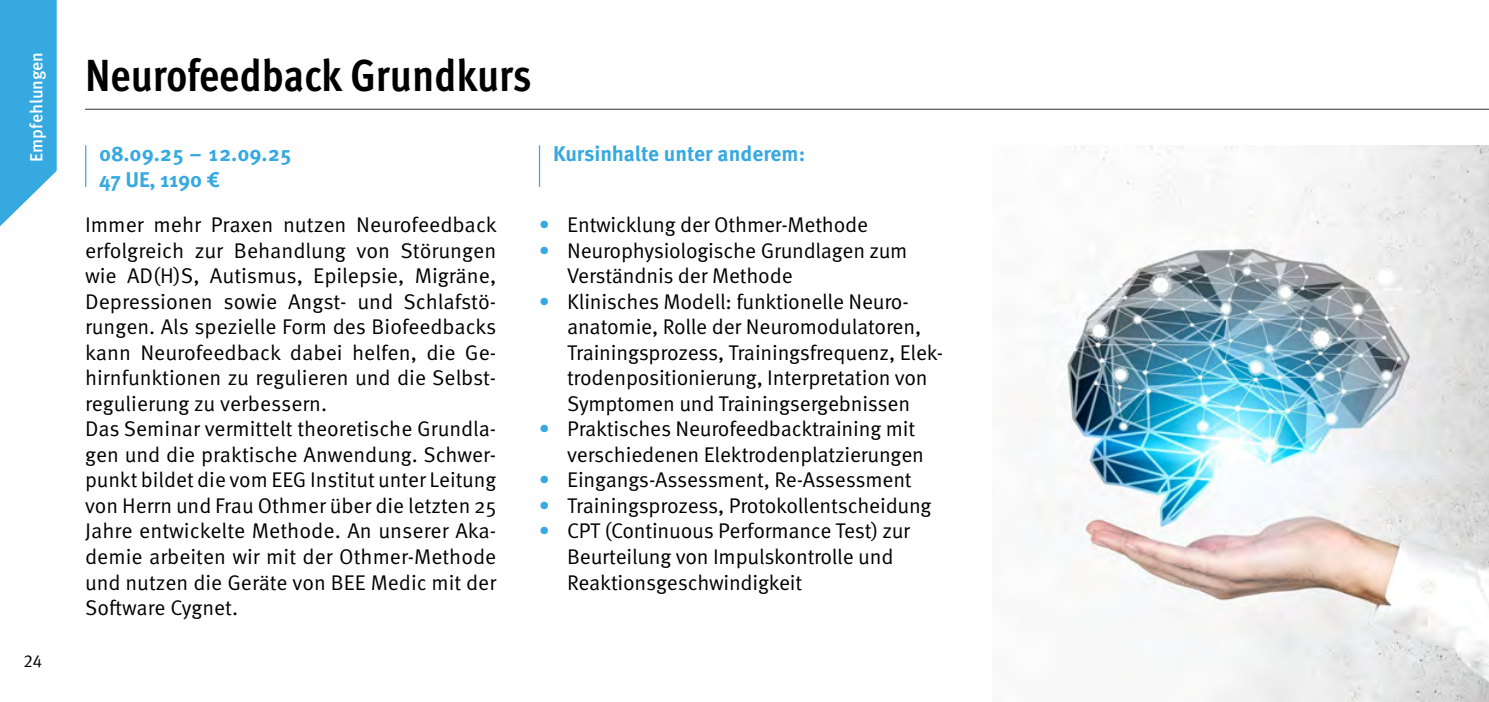
<style>
.page{position:relative;width:1489px;height:702px;background:#fff}
.page>*{position:absolute;margin:0;border:0;box-sizing:border-box;transform-origin:0 0}
.t1{font:700 condensed 45px "Meta OT";letter-spacing:-.005em;color:#000}
.t2{font:21.25px/25.5px "Meta OT Norm";letter-spacing:-.01em;color:#000}
.t3{font:700 21.25px "Meta OT";color:#36a9e1}
.t4{font:500 17.5px "Meta OT";color:#fff}
.t5{font:17.5px "Meta OT Norm";color:#000}
.s1{color:#36a9e1}
</style>
<div class="page">
<svg style="left:0;top:0;width:57px;height:226px;background:#4db3e4"></svg>
<img style="left:1035px;top:145px;width:453px;height:557px">
<hr style="left:539px;top:145px;width:1px;height:42px;background:#36a9e1">
<hr style="left:85px;top:145px;width:1px;height:42px;background:#36a9e1">
<hr style="left:85px;top:109px;width:1403px;height:1px;background:#575756">
<p class="t4" style="left:26px;top:162px;width:111px;rotate:-90deg">Empfehlungen</p>
<p class="t5" style="left:24px;top:650px;width:21px">24</p>
<h1 class="t1" style="left:85px;top:46px;width:448px">Neurofeedback Grundkurs</h1>
<p class="t3" style="left:99px;top:140px;width:194px">08.09.25 – 12.09.25</p>
<p class="t3" style="left:553px;top:140px;width:253px">Kursinhalte unter anderem:</p>
<p class="t3" style="left:99px;top:166px;width:122px">47 UE, 1190 €</p>
<p class="t2" style="left:539px;top:212px;width:331px"><span class="s1">•</span> Entwicklung der Othmer-Methode</p>
<p class="t2" style="left:567px;top:238px;width:342px;text-indent:-28px"><span class="s1">•</span> Neurophysiologische Grundlagen zum<br>Verständnis der Methode</p>
<p class="t2" style="left:567px;top:289px;width:377px;text-indent:-28px"><span class="s1">•</span> Klinisches Modell: funktionelle Neuro&shy;anatomie, Rolle der Neuromodulatoren, Trainingsprozess, Trainingsfrequenz, Elek&shy;trodenpositionierung, Interpretation von Symptomen und Trainingsergebnissen</p>
<p class="t2" style="left:567px;top:416px;width:358px;text-indent:-28px"><span class="s1">•</span> Praktisches Neurofeedbacktraining mit verschiedenen Elektrodenplatzierungen</p>
<p class="t2" style="left:539px;top:467px;width:374px"><span class="s1">•</span> Eingangs-Assessment, Re-Assessment</p>
<p class="t2" style="left:539px;top:493px;width:394px"><span class="s1">•</span> Trainingsprozess, Protokollentscheidung</p>
<p class="t2" style="left:567px;top:518px;width:344px;text-indent:-28px"><span class="s1">•</span> CPT (Continuous Performance Test) zur<br>Beurteilung von Impulskontrolle und<br>Reaktionsgeschwindigkeit</p>
<p class="t2" style="left:85px;top:212px;width:413px">Immer mehr Praxen nutzen Neurofeedback erfolgreich zur Behandlung von Störungen wie AD(H)S, Autismus, Epilepsie, Migräne, Depressionen sowie Angst- und Schlafstö&shy;rungen. Als spezielle Form des Biofeedbacks kann Neurofeedback dabei helfen, die Ge&shy;hirnfunktionen zu regulieren und die Selbst&shy;regulierung zu verbessern.<br>Das Seminar vermittelt theoretische Grundla&shy;gen und die praktische Anwendung. Schwer&shy;punkt bildet die vom EEG Institut unter Leitung von Herrn und Frau Othmer über die letzten 25<br>Jahre entwickelte Methode. An unserer Aka&shy;demie arbeiten wir mit der Othmer-Methode und nutzen die Geräte von BEE Medic mit der Software Cygnet.</p>
</div>
